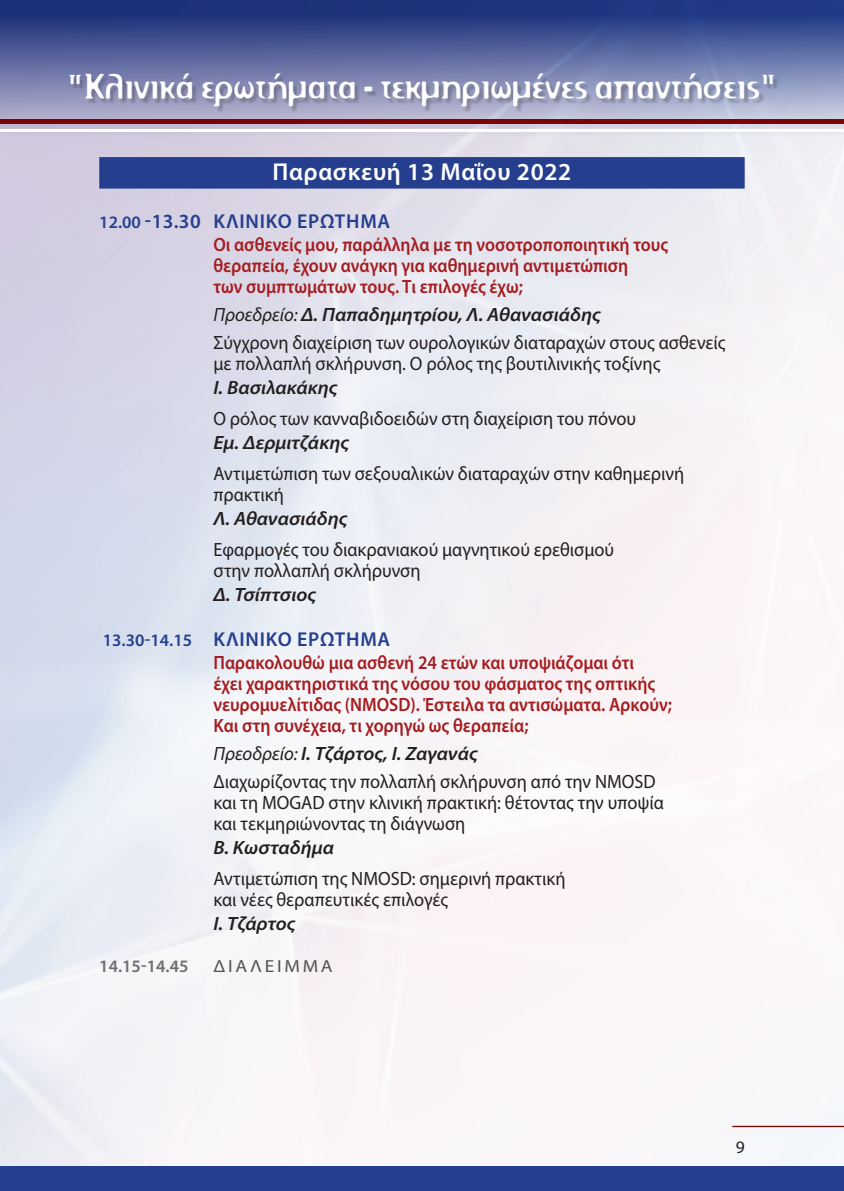
<style>
.page{position:relative;width:844px;height:1191px;background:#fff}
.page>*{position:absolute;margin:0;border:0;box-sizing:border-box;transform-origin:0 0}
.t1{font:32.9px "PF Plazm";color:#fff;scale:.94 1}
.t2{font:600 24.5px "Myriad Pro";letter-spacing:.025em;color:#fff}
.t3{font:600 20.12px "Myriad Pro";letter-spacing:.02em;color:#253f8e}
.t4{font:19.25px/21px "Myriad Pro";color:#231f20;scale:.95 1}
.t5{font:600 19.25px/21px "Myriad Pro";color:#a41d20;scale:.92 1}
.t6{font:italic 600 19.25px "Myriad Pro";color:#231f20;scale:1.05 1}
.t7{font:600 17.5px "Myriad Pro";color:#253f8e}
.t8{font:600 17.5px "Myriad Pro";color:#6c6d70}
.t9{font:17.5px "Myriad Pro";letter-spacing:.145em;color:#535355;scale:1.1 1}
.t10{font:17.5px "Myriad Pro";color:#231f20}
.s1{font-size:17.5px}
.s2{font-style:italic}
.s3{font-weight:600;font-style:italic}
.s4{font-size:20.12px}
</style>
<div class="page">
<img style="left:0;top:154px;width:843px;height:1012px">
<div style="left:0;top:1166px;width:843px;height:25px;background:#253f8e"></div>
<hr style="left:732px;top:1125px;width:111px;height:2px;background:#7a0406">
<svg style="left:0;top:0;width:843px;height:154px;background:#737dac"></svg>
<div style="left:0;top:119px;width:843px;height:5px;background:#7a0406"></div>
<hr style="left:0;top:129px;width:843px;height:2px;background:#fff">
<div style="left:70px;top:75px;width:709px;height:37px;background:#231f20;opacity:.25"></div>
<div style="left:99px;top:157px;width:645px;height:32px;background:#253f8e"></div>
<h1 class="t1" style="left:67px;top:67px;width:756px">“Κλινικά ερωτήματα - τεκμηριωμένες απαντήσεις”</h1>
<p class="t2" style="left:272px;top:156px;width:300px">Παρασκευή 13 Μαΐου 2022</p>
<p class="t3" style="left:99px;top:209px;width:139px"><span class="s1">12.00</span> -13.30 Κλινικό</p>
<p class="t3" style="left:297px;top:209px;width:53px">ερώτημα</p>
<p class="t5" style="left:213px;top:233px;width:496px">Οι ασθενείς μου, παράλληλα με τη νοσοτροποποιητική τους θεραπεία, έχουν ανάγκη για καθημερινή αντιμετώπιση<br>των συμπτωμάτων τους. Τι επιλογές έχω;</p>
<p class="t4" style="left:213px;top:300px;width:540px;line-height:28.5px"><span class="s2">Προεδρείο:</span> <span class="s3">Δ. Παπαδημητρίου, Λ. Αθανασιάδης<br></span>Σύγχρονη διαχείριση των ουρολογικών διαταραχών στους ασθενείς</p>
<p class="t4" style="left:213px;top:353px;width:472px">με πολλαπλή σκλήρυνση. Ο ρόλος της βουτιλινικής τοξίνης</p>
<p class="t6" style="left:213px;top:376px;width:120px">Ι. Βασιλακάκης</p>
<p class="t4" style="left:213px;top:408px;width:446px">Ο ρόλος των κανναβιδοειδών στη διαχείριση του πόνου</p>
<p class="t6" style="left:213px;top:430px;width:131px">Eμ. Δερμιτζάκης</p>
<p class="t4" style="left:213px;top:463px;width:497px">Αντιμετώπιση των σεξουαλικών διαταραχών στην καθημερινή πρακτική</p>
<p class="t6" style="left:213px;top:506px;width:129px">Λ. Αθανασιάδης</p>
<p class="t4" style="left:213px;top:539px;width:423px">Εφαρμογές του διακρανιακού μαγνητικού ερεθισμού στην πολλαπλή σκλήρυνση</p>
<p class="t6" style="left:213px;top:582px;width:99px">Δ. Τσίπτσιος</p>
<p class="t7" style="left:103px;top:629px;width:135px">13.30-14.15 <span class="s4">Κλινικό</span></p>
<p class="t3" style="left:297px;top:627px;width:53px">ερώτημα</p>
<p class="t5" style="left:213px;top:651px;width:500px">Παρακολουθώ μια ασθενή 24 ετών και υποψιάζομαι ότι<br>έχει χαρακτηριστικά της νόσου του φάσματος της οπτικής νευρομυελίτιδας (NMOSD). Έστειλα τα αντισώματα. Αρκούν; Και στη συνέχεια, τι χορηγώ ως θεραπεία;</p>
<p class="t4" style="left:213px;top:739px;width:467px;line-height:28.5px"><span class="s2">Πρεοδρείο:</span> <span class="s3">Ι. Τζάρτος, Ι. Ζαγανάς<br></span>Διαχωρίζοντας την πολλαπλή σκλήρυνση από την NMOSD</p>
<p class="t4" style="left:213px;top:792px;width:475px">και τη MOGAD στην κλινική πρακτική: θέτοντας την υποψία και τεκμηριώνοντας τη διάγνωση</p>
<p class="t6" style="left:213px;top:835px;width:116px">Β. Κωσταδήμα</p>
<p class="t4" style="left:213px;top:868px;width:372px">Αντιμετώπιση της NMOSD: σημερινή πρακτική και νέες θεραπευτικές επιλογές</p>
<p class="t6" style="left:213px;top:911px;width:80px">Ι. Τζάρτος</p>
<p class="t8" style="left:99px;top:955px;width:91px">14.15-14.45</p>
<p class="t9" style="left:213px;top:955px;width:110px">Διάλειμμα</p>
<p class="t10" style="left:735px;top:1135px;width:10px">9</p>
</div>
